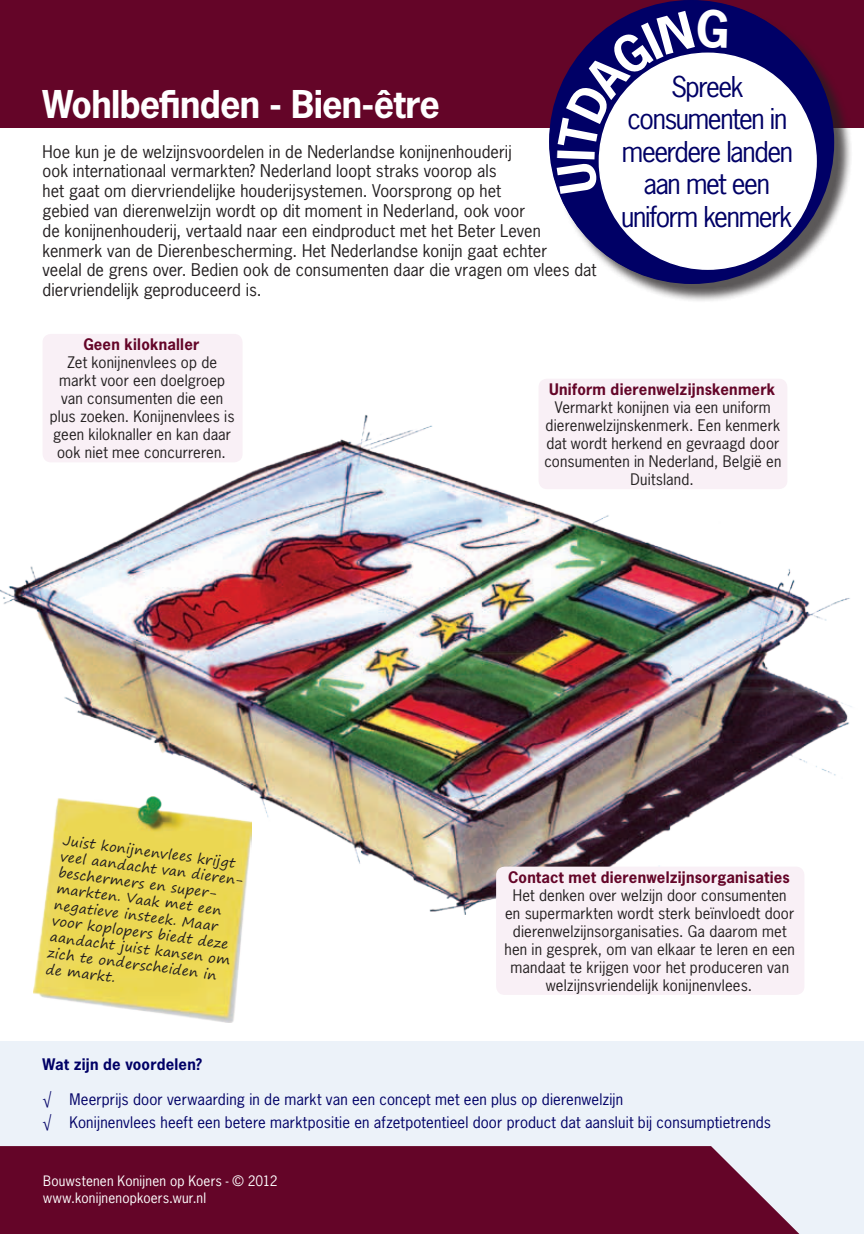
<style>
.page{position:relative;width:864px;height:1234px;background:#fff}
.page>*{position:absolute;margin:0;border:0;box-sizing:border-box;transform-origin:0 0}
.Hoofdstuk{font:700 36px "News Gothic Std";letter-spacing:-.02em;color:#fff}
.uitdaging{font:27px/32.4px "News Gothic Std";letter-spacing:-.05em;color:#006;text-align:center}
.t1{font:16.5px/19.8px "News Gothic Std";letter-spacing:.005em;color:#231f20}
.kader{font:15px/18px "News Gothic Std";letter-spacing:.01em;color:#231f20;text-align:center}
.Bulleted{font:15px "News Gothic Std";letter-spacing:.01em;color:#006}
.Tussenkop{font:700 15px "News Gothic Std";letter-spacing:.015em;color:#640528}
.Tussenkop_italic{font:700 15px "News Gothic Std";letter-spacing:.015em;color:#006}
.Geeltje{font:13.5px/16.2px "Segoe Print";color:#231f20}
.t2{font:13.5px "News Gothic Std";letter-spacing:.015em;color:#fff}
</style>
<div class="page">
<img style="left:0;top:415px;width:852px;height:499px">
<div style="left:0;top:1041px;width:863px;height:192px;background:#ecf2f9"></div>
<div style="left:0;top:1146px;width:799px;height:87px;background:#640528"></div>
<div style="left:538px;top:378px;width:249px;height:111px;background:#f9f0f6;border-radius:9px"></div>
<img style="left:34px;top:796px;width:217px;height:225px">
<div style="left:43px;top:334px;width:199px;height:128px;background:#f9f0f6;border-radius:9px"></div>
<div style="left:0;top:0;width:863px;height:127px;background:#640528"></div>
<div style="left:551px;top:3px;width:301px;height:299px;background:#231f20;opacity:.75"></div>
<svg style="left:549px;top:0;width:280px;height:283px"></svg>
<div style="left:599px;top:53px;width:216px;height:216px;background:#fff;border-radius:50%"></div>
<div style="left:496px;top:866px;width:308px;height:128px;background:#f9f0f6;border-radius:9px"></div>
<svg style="left:556px;top:9px;width:171px;height:185px"></svg>
<p class="Hoofdstuk" style="left:43px;top:80px;width:399px">Wohlbefinden - Bien-être</p>
<p class="t1" style="left:43px;top:141px;width:555px">Hoe kun je de welzijnsvoordelen in de Nederlandse konijnenhouderij<br>ook internationaal vermarkten? Nederland loopt straks voorop als<br>het gaat om diervriendelijke houderijsystemen. Voorsprong op het<br>gebied van dierenwelzijn wordt op dit moment in Nederland, ook voor<br>de konijnenhouderij, vertaald naar een eindproduct met het Beter Leven kenmerk van de Dierenbescherming. Het Nederlandse konijn gaat echter<br>veelal de grens over. Bedien ook de consumenten daar die vragen om vlees dat diervriendelijk geproduceerd is.</p>
<p class="uitdaging" style="left:621px;top:70px;width:173px">Spreek consumenten in meerdere landen aan met een uniform kenmerk</p>
<p class="Tussenkop" style="left:83px;top:334px;width:117px">Geen kiloknaller</p>
<p class="kader" style="left:50px;top:353px;width:186px">Zet konijnenvlees op de markt voor een doelgroep van consumenten die een plus zoeken. Konijnenvlees is geen kiloknaller en kan daar ook niet mee concurreren.</p>
<p class="Geeltje" style="left:63px;top:832px;width:184px;rotate:7deg">Juist konijnenvlees krijgt veel aandacht van dieren&shy;beschermers en super&shy;markten. Vaak met een negatieve insteek. Maar voor koplopers biedt deze aandacht juist kansen om zich te onderscheiden in de markt.</p>
<p class="Tussenkop" style="left:549px;top:379px;width:227px">Uniform dierenwelzijnskenmerk</p>
<p class="kader" style="left:544px;top:398px;width:238px">Vermarkt konijnen via een uniform dierenwelzijnskenmerk. Een kenmerk dat wordt herkend en gevraagd door consumenten in Nederland, België en<br>Duitsland.</p>
<p class="Tussenkop" style="left:508px;top:866px;width:283px">Contact met dierenwelzijnsorganisaties</p>
<p class="kader" style="left:504px;top:885px;width:292px">Het denken over welzijn door consumenten en supermarkten wordt sterk beïnvloedt door dierenwelzijnsorganisaties. Ga daarom met hen in gesprek, om van elkaar te leren en een mandaat te krijgen voor het produceren van welzijnsvriendelijk konijnenvlees.</p>
<p class="Tussenkop_italic" style="left:43px;top:1054px;width:161px">Wat zijn de voordelen?</p>
<p class="Bulleted" style="left:43px;top:1089px;width:582px">√ Meerprijs door verwaarding in de markt van een concept met een plus op dierenwelzijn</p>
<p class="Bulleted" style="left:43px;top:1111px;width:729px">√ Konijnenvlees heeft een betere marktpositie en afzetpotentieel door product dat aansluit bij consumptietrends</p>
<p class="t2" style="left:43px;top:1172px;width:236px">Bouwstenen Konijnen op Koers - © 2012</p>
<p class="t2" style="left:43px;top:1188px;width:164px">www.konijnenopkoers.wur.nl</p>
</div>
